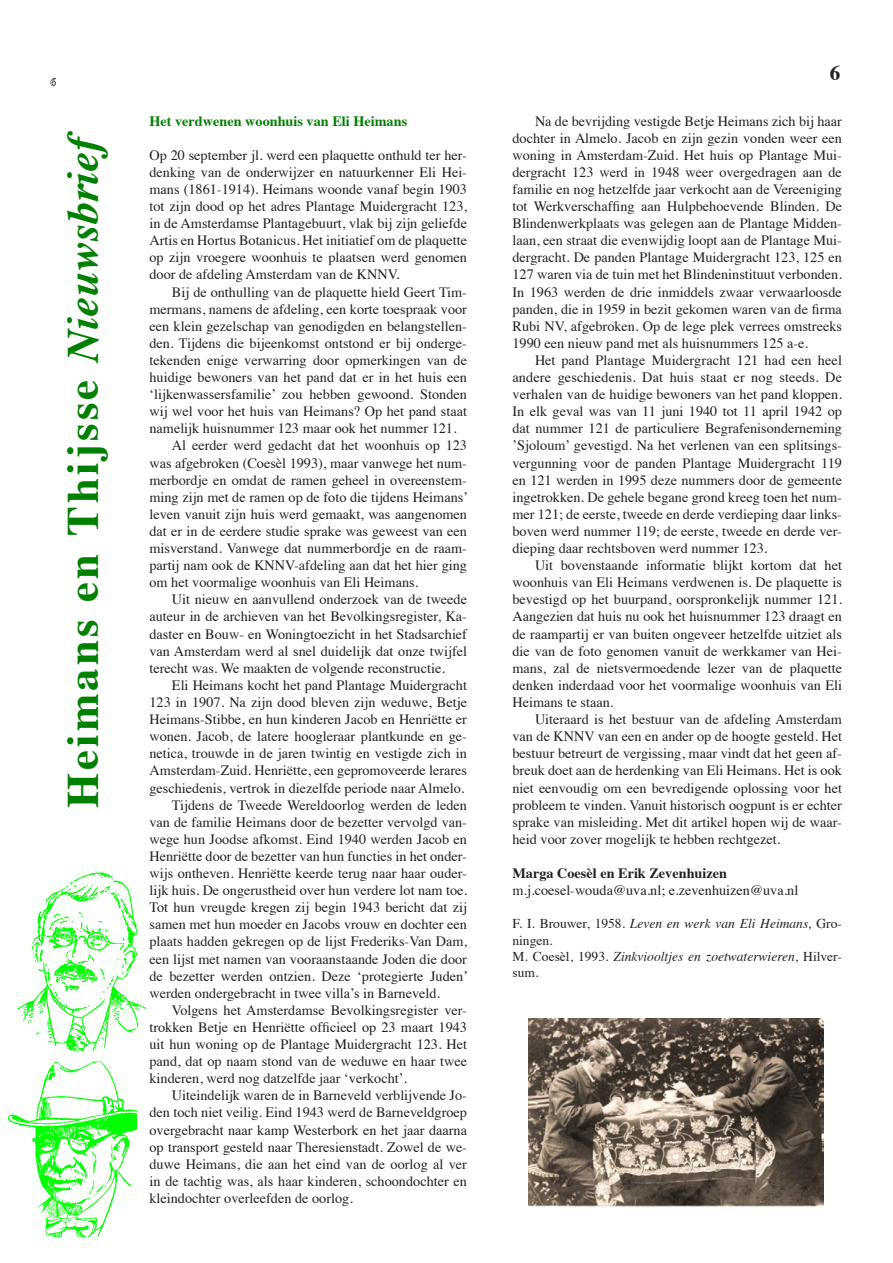
<style>
.page{position:relative;width:893px;height:1263px;background:#fff}
.page>*{position:absolute;margin:0;border:0;box-sizing:border-box;transform-origin:0 0}
.t1{font:700 45px "Times";letter-spacing:.07em;color:#008000}
.t2{font:700 21px "Times";color:#231f20}
.t3{font:14.25px/17.1px "Times";color:#231f20;text-align:justify}
.t4{font:700 14.25px "Times";color:#008000}
.t5{font:700 14.25px "Times";color:#231f20}
.t6{font:italic 13.5px/16.2px "Times";color:#231f20}
.t7{font:10.5px "Times";color:#fff}
.s1{font-style:italic}
.s2{font-style:normal}
</style>
<div class="page">
<svg style="left:50px;top:78px;width:6px;height:9px"></svg>
<img style="left:8px;top:1061px;width:129px;height:175px">
<img style="left:5px;top:872px;width:141px;height:182px">
<img style="left:529px;top:1018px;width:295px;height:188px">
<p class="t7" style="left:51px;top:72px;width:7px">6</p>
<h1 class="t1" style="left:40px;top:808px;width:685px;rotate:-90deg">Heimans en Thijsse <span class="s1">Nieuwsbrief</span></h1>
<p class="t4" style="left:149px;top:107px;width:259px">Het verdwenen woonhuis van Eli Heimans</p>
<p class="t3" style="left:149px;top:145px;width:319px">Op 20 september jl. werd een plaquette onthuld ter her&shy;denking van de onderwijzer en natuurkenner Eli Hei&shy;mans (1861-1914). Heimans woonde vanaf begin 1903 tot zijn dood op het adres Plantage Muidergracht 123, in de Amsterdamse Plantagebuurt, vlak bij zijn geliefde Artis en Hortus Botanicus. Het initiatief om de plaquette op zijn vroegere woonhuis te plaatsen werd genomen door de afdeling Amsterdam van de KNNV.</p>
<p class="t3" style="left:172px;top:282px;width:297px">Bij de onthulling van de plaquette hield Geert Tim-</p>
<p class="t3" style="left:149px;top:299px;width:319px">mermans, namens de afdeling, een korte toespraak voor</p>
<p class="t3" style="left:149px;top:316px;width:319px">een klein gezelschap van genodigden en belangstellen-</p>
<p class="t3" style="left:149px;top:333px;width:319px">den. Tijdens die bijeenkomst ontstond er bij onderge-</p>
<p class="t3" style="left:149px;top:350px;width:319px">tekenden enige verwarring door opmerkingen van de</p>
<p class="t3" style="left:149px;top:367px;width:319px">huidige bewoners van het pand dat er in het huis een</p>
<p class="t3" style="left:149px;top:385px;width:319px">‘lijkenwassersfamilie’ zou hebben gewoond. Stonden</p>
<p class="t3" style="left:149px;top:402px;width:319px">wij wel voor het huis van Heimans? Op het pand staat</p>
<p class="t3" style="left:149px;top:419px;width:309px">namelijk huisnummer 123 maar ook het nummer 121.</p>
<p class="t3" style="left:172px;top:436px;width:297px">Al eerder werd gedacht dat het woonhuis op 123</p>
<p class="t3" style="left:149px;top:453px;width:319px">was afgebroken (Coesèl 1993), maar vanwege het num-</p>
<p class="t3" style="left:149px;top:470px;width:319px">merbordje en omdat de ramen geheel in overeenstem-</p>
<p class="t3" style="left:149px;top:487px;width:320px">ming zijn met de ramen op de foto die tijdens Heimans’</p>
<p class="t3" style="left:149px;top:504px;width:319px">leven vanuit zijn huis werd gemaakt, was aangenomen</p>
<p class="t3" style="left:149px;top:521px;width:319px">dat er in de eerdere studie sprake was geweest van een</p>
<p class="t3" style="left:149px;top:538px;width:319px">misverstand. Vanwege dat nummerbordje en de raam-</p>
<p class="t3" style="left:149px;top:556px;width:319px">partij nam ook de KNNV-afdeling aan dat het hier ging</p>
<p class="t3" style="left:149px;top:573px;width:270px">om het voormalige woonhuis van Eli Heimans.</p>
<p class="t3" style="left:172px;top:590px;width:297px">Uit nieuw en aanvullend onderzoek van de tweede</p>
<p class="t3" style="left:149px;top:607px;width:319px">auteur in de archieven van het Bevolkingsregister, Ka-</p>
<p class="t3" style="left:149px;top:624px;width:319px">daster en Bouw- en Woningtoezicht in het Stadsarchief</p>
<p class="t3" style="left:149px;top:641px;width:319px">van Amsterdam werd al snel duidelijk dat onze twijfel</p>
<p class="t3" style="left:149px;top:658px;width:297px">terecht was. We maakten de volgende reconstructie.</p>
<p class="t3" style="left:172px;top:675px;width:297px">Eli Heimans kocht het pand Plantage Muidergracht</p>
<p class="t3" style="left:149px;top:692px;width:319px">123 in 1907. Na zijn dood bleven zijn weduwe, Betje</p>
<p class="t3" style="left:149px;top:709px;width:319px">Heimans-Stibbe, en hun kinderen Jacob en Henriëtte er</p>
<p class="t3" style="left:149px;top:727px;width:319px">wonen. Jacob, de latere hoogleraar plantkunde en ge-</p>
<p class="t3" style="left:149px;top:744px;width:319px">netica, trouwde in de jaren twintig en vestigde zich in</p>
<p class="t3" style="left:149px;top:761px;width:319px">Amsterdam-Zuid. Henriëtte, een gepromoveerde lerares</p>
<p class="t3" style="left:149px;top:778px;width:316px">geschiedenis, vertrok in diezelfde periode naar Almelo.</p>
<p class="t3" style="left:172px;top:795px;width:297px">Tijdens de Tweede Wereldoorlog werden de leden</p>
<p class="t3" style="left:149px;top:812px;width:319px">van de familie Heimans door de bezetter vervolgd van-</p>
<p class="t3" style="left:149px;top:829px;width:319px">wege hun Joodse afkomst. Eind 1940 werden Jacob en</p>
<p class="t3" style="left:149px;top:846px;width:319px">Henriëtte door de bezetter van hun functies in het onder-</p>
<p class="t3" style="left:149px;top:863px;width:319px">wijs ontheven. Henriëtte keerde terug naar haar ouder-</p>
<p class="t3" style="left:149px;top:880px;width:319px">lijk huis. De ongerustheid over hun verdere lot nam toe.</p>
<p class="t3" style="left:149px;top:898px;width:319px">Tot hun vreugde kregen zij begin 1943 bericht dat zij</p>
<p class="t3" style="left:149px;top:915px;width:319px">samen met hun moeder en Jacobs vrouw en dochter een</p>
<p class="t3" style="left:149px;top:932px;width:319px">plaats hadden gekregen op de lijst Frederiks-Van Dam,</p>
<p class="t3" style="left:149px;top:949px;width:319px">een lijst met namen van vooraanstaande Joden die door</p>
<p class="t3" style="left:149px;top:966px;width:320px">de bezetter werden ontzien. Deze ‘protegierte Juden’</p>
<p class="t3" style="left:149px;top:983px;width:292px">werden ondergebracht in twee villa’s in Barneveld.</p>
<p class="t3" style="left:172px;top:1000px;width:297px">Volgens het Amsterdamse Bevolkingsregister ver-</p>
<p class="t3" style="left:149px;top:1017px;width:319px">trokken Betje en Henriëtte officieel op 23 maart 1943</p>
<p class="t3" style="left:149px;top:1034px;width:319px">uit hun woning op de Plantage Muidergracht 123. Het</p>
<p class="t3" style="left:149px;top:1051px;width:319px">pand, dat op naam stond van de weduwe en haar twee</p>
<p class="t3" style="left:149px;top:1069px;width:259px">kinderen, werd nog datzelfde jaar ‘verkocht’.</p>
<p class="t3" style="left:172px;top:1086px;width:297px">Uiteindelijk waren de in Barneveld verblijvende Jo-</p>
<p class="t3" style="left:149px;top:1103px;width:319px">den toch niet veilig. Eind 1943 werd de Barneveldgroep</p>
<p class="t3" style="left:149px;top:1120px;width:319px">overgebracht naar kamp Westerbork en het jaar daarna</p>
<p class="t3" style="left:149px;top:1137px;width:319px">op transport gesteld naar Theresienstadt. Zowel de we-</p>
<p class="t3" style="left:149px;top:1154px;width:319px">duwe Heimans, die aan het eind van de oorlog al ver</p>
<p class="t3" style="left:149px;top:1171px;width:319px">in de tachtig was, als haar kinderen, schoondochter en</p>
<p class="t3" style="left:149px;top:1188px;width:205px">kleindochter overleefden de oorlog.</p>
<h2 class="t2" style="left:830px;top:52px;width:12px">6</h2>
<p class="t3" style="left:512px;top:111px;width:331px;text-indent:23px">Na de bevrijding vestigde Betje Heimans zich bij haar dochter in Almelo. Jacob en zijn gezin vonden weer een woning in Amsterdam-Zuid. Het huis op Plantage Mui&shy;dergracht 123 werd in 1948 weer overgedragen aan de familie en nog hetzelfde jaar verkocht aan de Vereeniging tot Werkverschaffing aan Hulpbehoevende Blinden. De Blindenwerkplaats was gelegen aan de Plantage Midden&shy;laan, een straat die evenwijdig loopt aan de Plantage Mui&shy;dergracht. De panden Plantage Muidergracht 123, 125 en 127 waren via de tuin met het Blindeninstituut verbonden.<br>In 1963 werden de drie inmiddels zwaar verwaarloosde panden, die in 1959 in bezit gekomen waren van de firma Rubi NV, afgebroken. Op de lege plek verrees omstreeks 1990 een nieuw pand met als huisnummers 125 a-e.</p>
<p class="t3" style="left:512px;top:350px;width:331px;text-indent:23px">Het pand Plantage Muidergracht 121 had een heel andere geschiedenis. Dat huis staat er nog steeds. De verhalen van de huidige bewoners van het pand kloppen.<br>In elk geval was van 11 juni 1940 tot 11 april 1942 op dat nummer 121 de particuliere Begrafenisonderneming ’Sjoloum’ gevestigd. Na het verlenen van een splitsings&shy;vergunning voor de panden Plantage Muidergracht 119 en 121 werden in 1995 deze nummers door de gemeente ingetrokken. De gehele begane grond kreeg toen het num&shy;mer 121; de eerste, tweede en derde verdieping daar links&shy;boven werd nummer 119; de eerste, tweede en derde ver&shy;dieping daar rechtsboven werd nummer 123.</p>
<p class="t3" style="left:512px;top:556px;width:331px;text-indent:23px">Uit bovenstaande informatie blijkt kortom dat het woonhuis van Eli Heimans verdwenen is. De plaquette is bevestigd op het buurpand, oorspronkelijk nummer 121.<br>Aangezien dat huis nu ook het huisnummer 123 draagt en de raampartij er van buiten ongeveer hetzelfde uitziet als die van de foto genomen vanuit de werkkamer van Hei&shy;mans, zal de nietsvermoedende lezer van de plaquette denken inderdaad voor het voormalige woonhuis van Eli Heimans te staan.</p>
<p class="t3" style="left:512px;top:709px;width:331px;text-indent:23px">Uiteraard is het bestuur van de afdeling Amsterdam van de KNNV van een en ander op de hoogte gesteld. Het bestuur betreurt de vergissing, maar vindt dat het geen af&shy;breuk doet aan de herdenking van Eli Heimans. Het is ook niet eenvoudig om een bevredigende oplossing voor het probleem te vinden. Vanuit historisch oogpunt is er echter sprake van misleiding. Met dit artikel hopen wij de waar&shy;heid voor zover mogelijk te hebben rechtgezet.</p>
<p class="t5" style="left:512px;top:859px;width:216px">Marga Coesèl en Erik Zevenhuizen</p>
<p class="t3" style="left:512px;top:880px;width:287px">m.j.coesel-wouda@uva.nl; e.zevenhuizen@uva.nl</p>
<p class="t6" style="left:512px;top:915px;width:331px"><span class="s2">F. I. Brouwer, 1958.</span> Leven en werk van Eli Heimans, <span class="s2">Gro&shy;ningen.<br>M. Coesèl, 1993.</span> Zinkviooltjes en zoetwaterwieren<span class="s2">, Hilver&shy;sum.</span></p>
</div>
